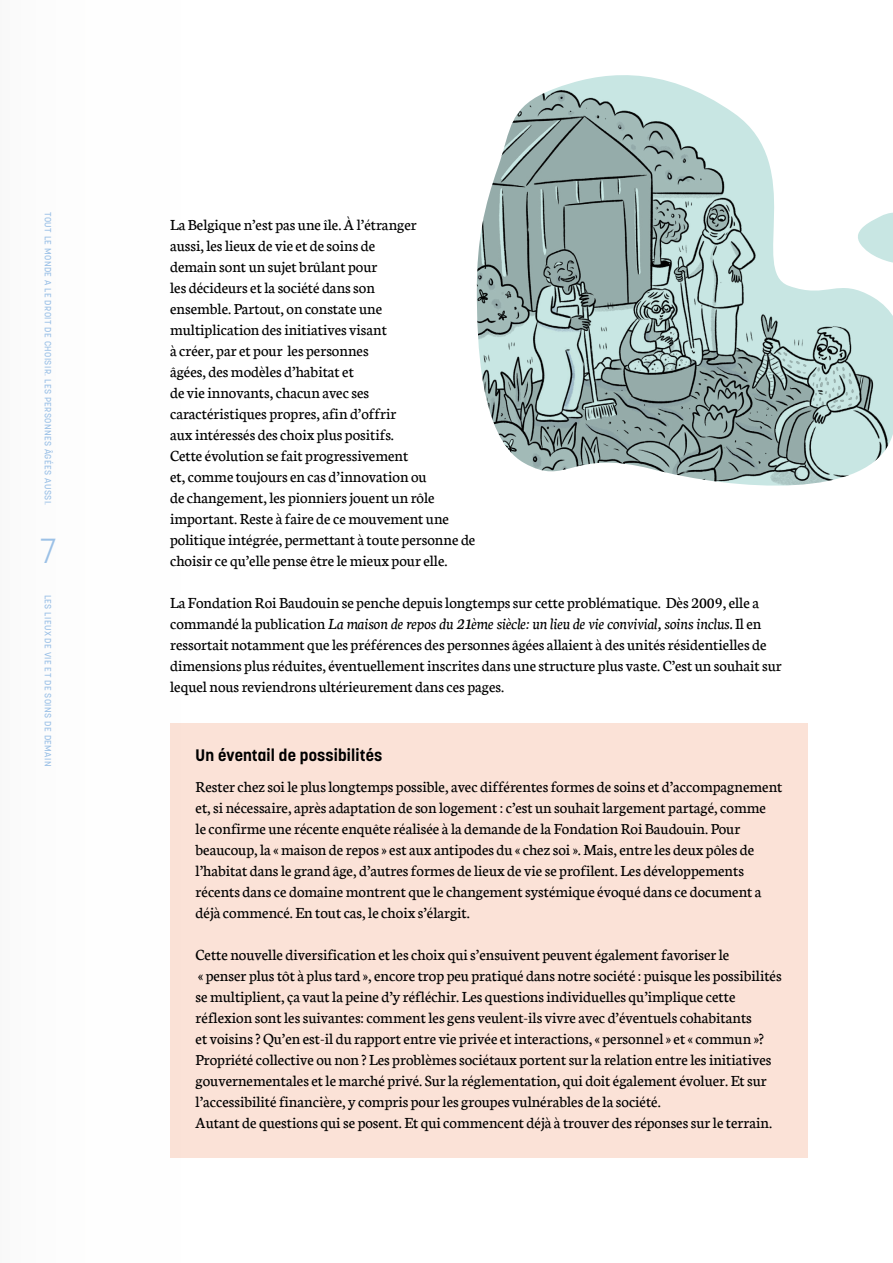
<style>
.page{position:relative;width:893px;height:1263px;background:#fff}
.page>*{position:absolute;margin:0;border:0;box-sizing:border-box;transform-origin:0 0}
.t1{font:300 34.5px "Korolev";color:#9ec3e9}
.t2{font:16.5px/21px "Neuton";color:#000}
.t3{font:700 16.5px "Korolev";letter-spacing:.01em;color:#000}
.t4{font:500 9px "Korolev";letter-spacing:.05em;color:#9ec3e9}
.s1{font-style:italic}
</style>
<div class="page">
<div style="left:170px;top:723px;width:638px;height:67px;background:#fbe2d7"></div>
<div style="left:170px;top:750px;width:638px;height:197px;background:#fbe2d7"></div>
<div style="left:170px;top:918px;width:638px;height:218px;background:#fbe2d7"></div>
<div style="left:170px;top:1086px;width:638px;height:71px;background:#fbe2d7"></div>
<img style="left:477px;top:75px;width:416px;height:411px">
<p class="t4" style="left:54px;top:212px;width:295px;rotate:90deg">TOUT LE MONDE A LE DROIT DE CHOISIR. LES PERSONNES ÂGÉES AUSSI.</p>
<h1 class="t1" style="left:40px;top:529px;width:19px">7</h1>
<p class="t4" style="left:54px;top:595px;width:173px;rotate:90deg">LES LIEUX DE VIE ET DE SOINS DE DEMAIN</p>
<p class="t2" style="left:170px;top:214px;width:307px">La Belgique n’est pas une île. À l’étranger<br>aussi, les lieux de vie et de soins de<br>demain sont un sujet brûlant pour<br>les décideurs et la société dans son<br>ensemble. Partout, on constate une multiplication des initiatives visant<br>à créer, par et pour les personnes<br>âgées, des modèles d’habitat et<br>de vie innovants, chacun avec ses<br>caractéristiques propres, afin d’offrir<br>aux intéressés des choix plus positifs.<br>Cette évolution se fait progressivement<br>et, comme toujours en cas d’innovation ou<br>de changement, les pionniers jouent un rôle important. Reste à faire de ce mouvement une politique intégrée, permettant à toute personne de choisir ce qu’elle pense être le mieux pour elle.</p>
<p class="t2" style="left:170px;top:592px;width:613px">La Fondation Roi Baudouin se penche depuis longtemps sur cette problématique. Dès 2009, elle a commandé la publication <span class="s1">La maison de repos du 21ème siècle: un lieu de vie convivial, soins inclus.</span> Il en ressortait notamment que les préférences des personnes âgées allaient à des unités résidentielles de dimensions plus réduites, éventuellement inscrites dans une structure plus vaste. C’est un souhait sur lequel nous reviendrons ultérieurement dans ces pages.</p>
<p class="t3" style="left:196px;top:745px;width:188px">Un éventail de possibilités</p>
<p class="t2" style="left:196px;top:776px;width:588px">Rester chez soi le plus longtemps possible, avec différentes formes de soins et d’accompagnement et, si nécessaire, après adaptation de son logement : c’est un souhait largement partagé, comme<br>le confirme une récente enquête réalisée à la demande de la Fondation Roi Baudouin. Pour beaucoup, la « maison de repos » est aux antipodes du « chez soi ». Mais, entre les deux pôles de l’habitat dans le grand âge, d’autres formes de lieux de vie se profilent. Les développements récents dans ce domaine montrent que le changement systémique évoqué dans ce document a déjà commencé. En tout cas, le choix s’élargit.</p>
<p class="t2" style="left:196px;top:944px;width:587px">Cette nouvelle diversification et les choix qui s’ensuivent peuvent également favoriser le<br>« penser plus tôt à plus tard », encore trop peu pratiqué dans notre société : puisque les possibilités se multiplient, ça vaut la peine d’y réfléchir. Les questions individuelles qu’implique cette réflexion sont les suivantes: comment les gens veulent-ils vivre avec d’éventuels cohabitants<br>et voisins ? Qu’en est-il du rapport entre vie privée et interactions, « personnel » et « commun »?<br>Propriété collective ou non ? Les problèmes sociétaux portent sur la relation entre les initiatives gouvernementales et le marché privé. Sur la réglementation, qui doit également évoluer. Et sur l’accessibilité financière, y compris pour les groupes vulnérables de la société.<br>Autant de questions qui se posent. Et qui commencent déjà à trouver des réponses sur le terrain.</p>
</div>
